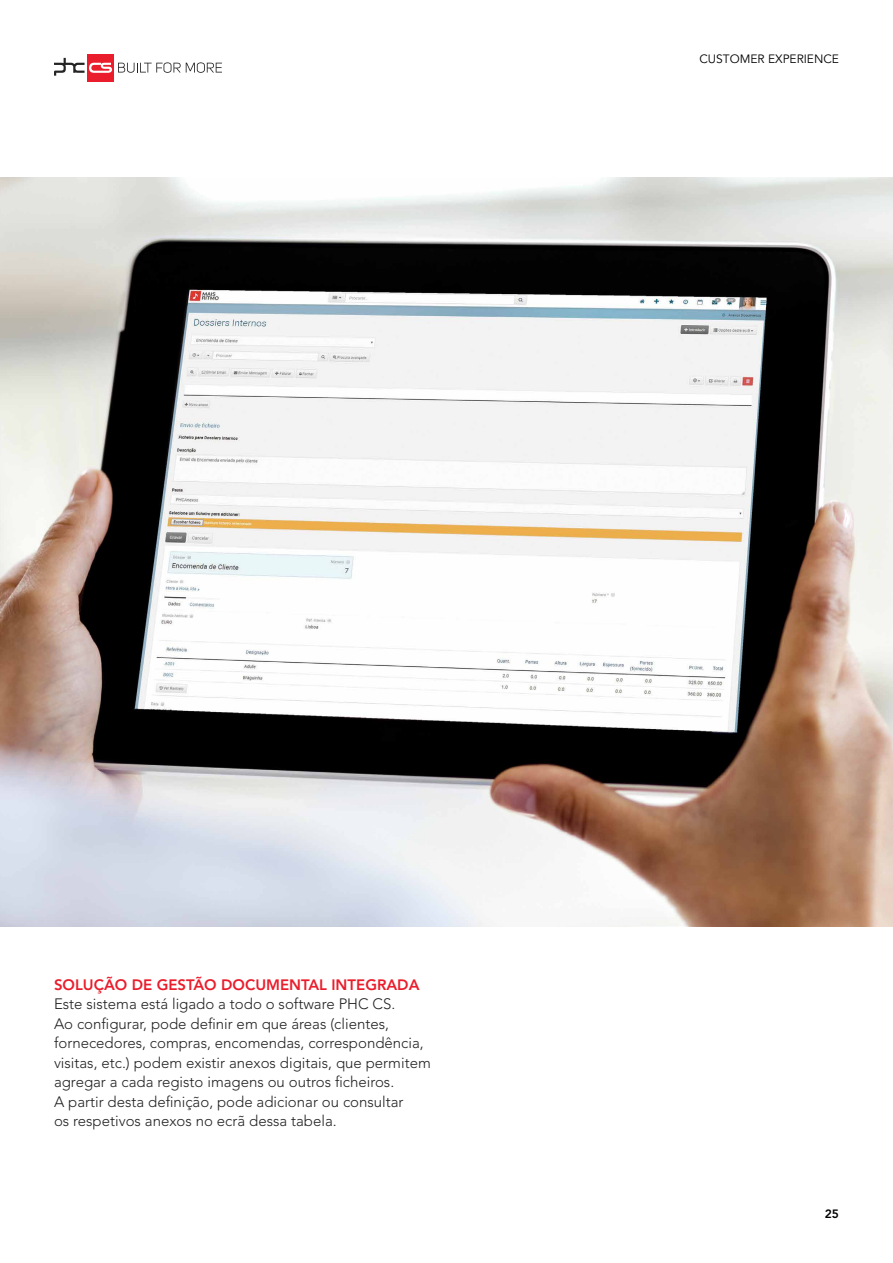
<style>
.page{position:relative;width:893px;height:1263px;background:#fff}
.page>*{position:absolute;margin:0;border:0;box-sizing:border-box;transform-origin:0 0}
.t1{font:300 15px/19.5px "Avenir LT Std";color:#222121}
.t2{font:800 15px "Avenir LT Std";color:#ea1d2c}
.t3{font:12px "Avenir LT Std";color:#000}
.t4{font:800 12px "Avenir LT Std";color:#000}
</style>
<div class="page">
<svg style="left:118px;top:62px;width:104px;height:11px"></svg>
<div style="left:87px;top:54px;width:27px;height:27px;background:#ea1d2c"></div>
<svg style="left:54px;top:58px;width:58px;height:18px"></svg>
<img style="left:0;top:177px;width:893px;height:750px">
<p class="t3" style="left:699px;top:52px;width:141px">CUSTOMER EXPERIENCE</p>
<p class="t2" style="left:54px;top:975px;width:367px">SOLUÇÃO DE GESTÃO DOCUMENTAL INTEGRADA</p>
<p class="t1" style="left:54px;top:994px;width:378px">Este sistema está ligado a todo o software PHC CS.<br>Ao configurar, pode definir em que áreas (clientes, fornecedores, compras, encomendas, correspondência, visitas, etc.) podem existir anexos digitais, que permitem agregar a cada registo imagens ou outros ficheiros.<br>A partir desta definição, pode adicionar ou consultar<br>os respetivos anexos no ecrã dessa tabela.</p>
<p class="t4" style="left:825px;top:1207px;width:16px">25</p>
</div>
